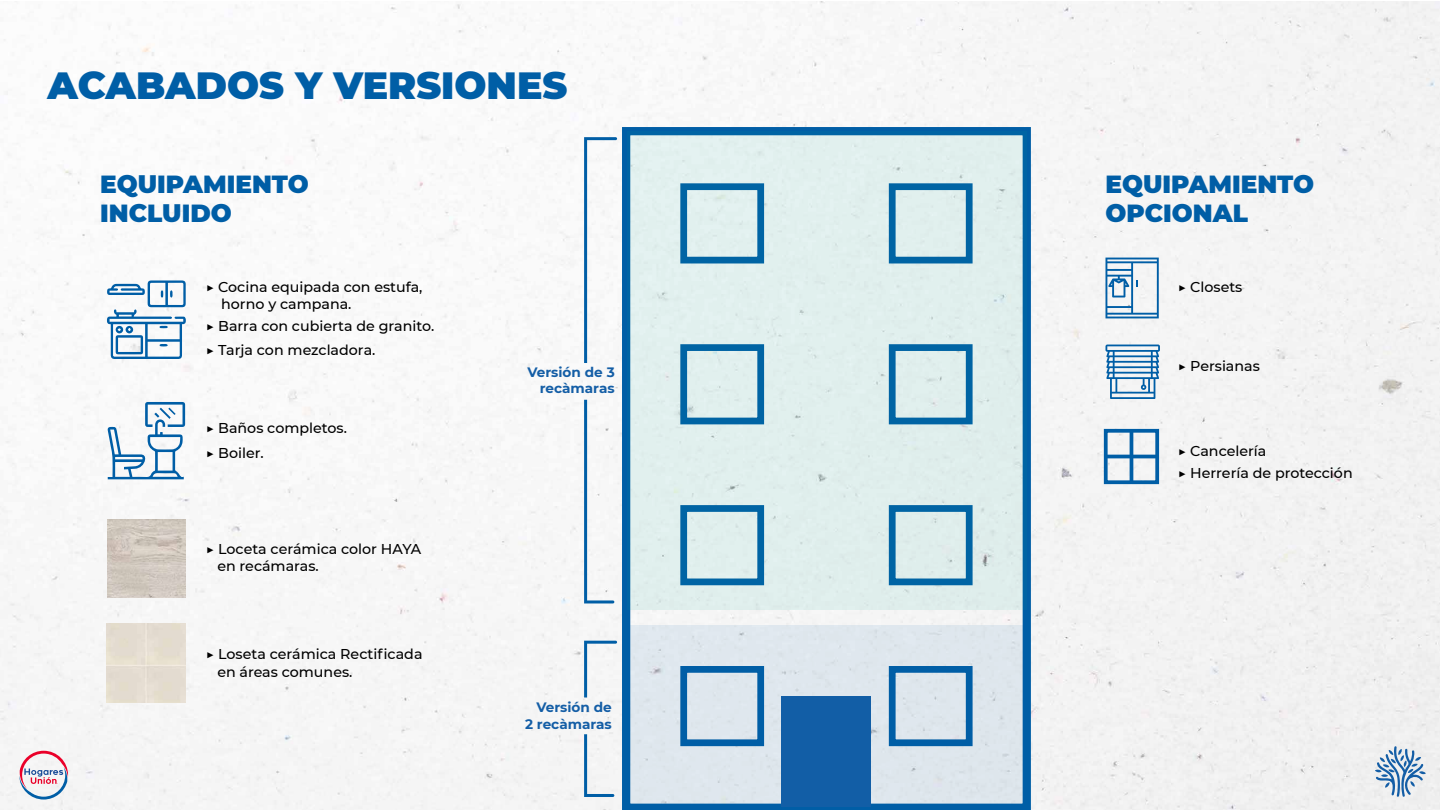
<style>
.page{position:relative;width:1440px;height:810px;background:#fff}
.page>*{position:absolute;margin:0;border:0;box-sizing:border-box;transform-origin:0 0}
.t1{font:900 37.88px "Montserrat";color:#005ea6}
.t2{font:900 24.75px/29.7px "Montserrat";color:#005ea6}
.t3{font:500 14.25px/17.1px "Montserrat";color:#000}
.t4{font:700 13.65px/16.4px "Montserrat";color:#145ea6;text-align:right}
</style>
<div class="page">
<div style="left:0;top:2px;width:1440px;height:808px;background:#f6f6f6"></div>
<svg style="left:19px;top:751px;width:49px;height:49px"></svg>
<svg style="left:1375px;top:746px;width:51px;height:51px"></svg>
<svg style="left:584px;top:137px;width:33px;height:226px"></svg>
<svg style="left:584px;top:400px;width:30px;height:203px"></svg>
<svg style="left:584px;top:641px;width:33px;height:57px"></svg>
<svg style="left:584px;top:734px;width:30px;height:63px"></svg>
<svg style="left:622px;top:127px;width:409px;height:683px"></svg>
<svg style="left:628px;top:131px;width:399px;height:479px;background:#cbe2e6"></svg>
<svg style="left:625px;top:625px;width:399px;height:183px;background:#aec7dc"></svg>
<svg style="left:107px;top:280px;width:79px;height:79px"></svg>
<svg style="left:107px;top:402px;width:78px;height:77px"></svg>
<svg style="left:1106px;top:258px;width:53px;height:60px"></svg>
<svg style="left:1105px;top:345px;width:55px;height:54px"></svg>
<div style="left:1104px;top:429px;width:55px;height:55px;border:4px solid #005ea6"></div>
<hr style="left:1106px;top:455px;width:51px;height:3px;background:#005ea6">
<hr style="left:1130px;top:431px;width:3px;height:51px;background:#005ea6">
<div style="left:106px;top:624px;width:79px;height:78px;background:#e3dcd0"></div>
<img style="left:107px;top:520px;width:78px;height:78px">
<h1 class="t1" style="left:48px;top:57px;width:521px">ACABADOS Y VERSIONES</h1>
<h2 class="t2" style="left:100px;top:167px;width:210px">EQUIPAMIENTO<br>INCLUIDO</h2>
<h2 class="t2" style="left:1105px;top:167px;width:210px">EQUIPAMIENTO<br>OPCIONAL</h2>
<p class="t3" style="left:221px;top:278px;width:203px;text-indent:-15px">▶ Cocina equipada con estufa, horno y campana.</p>
<p class="t3" style="left:1178px;top:278px;width:66px">▶ Closets</p>
<p class="t3" style="left:206px;top:314px;width:230px;line-height:23.8px">▶ Barra con cubierta de granito. ▶ Tarja con mezcladora.</p>
<p class="t3" style="left:206px;top:414px;width:143px;line-height:25.7px">▶ Baños completos. ▶ Boiler.</p>
<p class="t3" style="left:217px;top:540px;width:206px;text-indent:-11px">▶ Loceta cerámica color HAYA en recámaras.</p>
<p class="t3" style="left:217px;top:645px;width:207px;text-indent:-11px">▶ Loseta cerámica Rectificada en áreas comunes.</p>
<p class="t4" style="left:527px;top:363px;width:89px">Versión de 3 recàmaras</p>
<p class="t4" style="left:525px;top:699px;width:88px">Versión de<br>2 recàmaras</p>
<p class="t3" style="left:1178px;top:357px;width:84px">▶ Persianas</p>
<p class="t3" style="left:1178px;top:440px;width:176px;line-height:21.8px">▶ Cancelería<br>▶ Herrería de protección</p>
</div>
